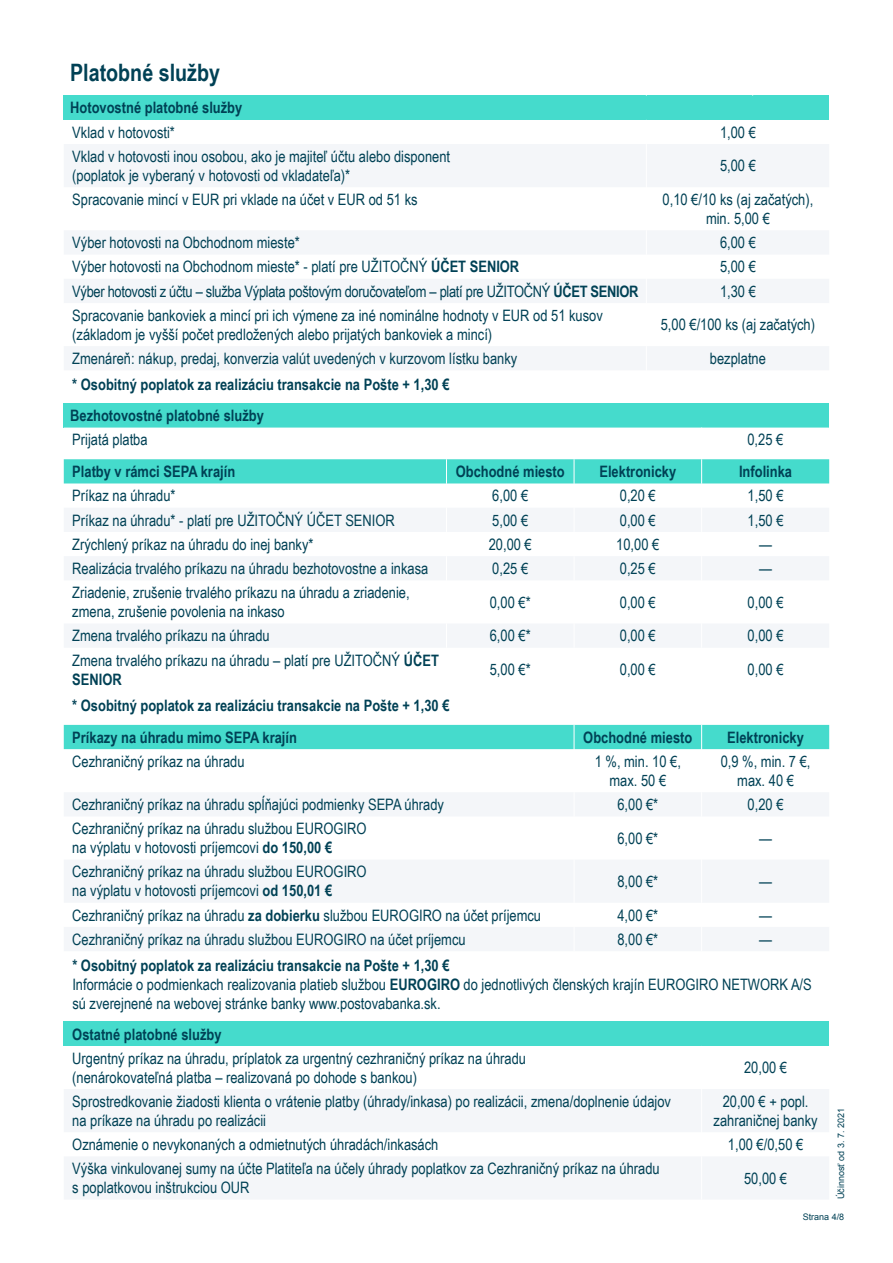
<style>
.page{position:relative;width:893px;height:1263px;background:#fff}
.page>*{position:absolute;margin:0;border:0;box-sizing:border-box;transform-origin:0 0}
.t1{font:700 24px "Arial Narrow";color:#004155}
.t2{font:15.75px/18.9px "Arial Narrow";color:#004155}
.t3{font:700 15.75px/30.9px "Arial Narrow";color:#004155}
.t4{font:15.75px "Arial Narrow";letter-spacing:-.02em;color:#004155}
.t5{font:9px "Arial";color:#004155}
.s1{font-weight:700}
</style>
<div class="page">
<div style="left:64px;top:96px;width:765px;height:24px;background:#45dbcc"></div>
<svg style="left:64px;top:144px;width:765px;height:226px;fill:#f5f7f9"></svg>
<hr style="left:646px;top:187px;width:1px;height:43px;background:#fff">
<hr style="left:646px;top:303px;width:1px;height:43px;background:#fff">
<hr style="left:646px;top:144px;width:1px;height:43px;background:#fff">
<svg style="left:646px;top:230px;width:1px;height:73px"></svg>
<svg style="left:646px;top:346px;width:1px;height:24px"></svg>
<div style="left:64px;top:403px;width:765px;height:25px;background:#45dbcc"></div>
<div style="left:64px;top:624px;width:765px;height:23px;background:#f4f6f9"></div>
<svg style="left:446px;top:624px;width:1px;height:23px"></svg>
<svg style="left:574px;top:624px;width:1px;height:23px"></svg>
<svg style="left:701px;top:624px;width:1px;height:23px"></svg>
<svg style="left:64px;top:459px;width:765px;height:121px"></svg>
<svg style="left:64px;top:860px;width:765px;height:91px;fill:#f4f6f9"></svg>
<div style="left:64px;top:725px;width:765px;height:24px;background:#45dbcc"></div>
<div style="left:64px;top:793px;width:765px;height:23px;background:#f4f6f9"></div>
<hr style="left:574px;top:859px;width:1px;height:44px;background:#fff">
<hr style="left:701px;top:859px;width:1px;height:44px;background:#fff">
<svg style="left:574px;top:903px;width:1px;height:48px"></svg>
<svg style="left:701px;top:903px;width:1px;height:48px"></svg>
<div style="left:64px;top:1022px;width:765px;height:24px;background:#45dbcc"></div>
<svg style="left:64px;top:1089px;width:765px;height:110px"></svg>
<hr style="left:701px;top:1156px;width:1px;height:43px;background:#fff">
<h1 class="t1" style="left:70px;top:55px;width:151px">Platobné služby</h1>
<p class="t3" style="left:70px;top:92px;width:174px">Hotovostné platobné služby</p>
<p class="t2" style="left:72px;top:122px;width:104px">Vklad v hotovosti*</p>
<p class="t2" style="left:720px;top:122px;width:37px">1,00 €</p>
<p class="t2" style="left:72px;top:146px;width:379px">Vklad v hotovosti inou osobou, ako je majiteľ účtu alebo disponent (poplatok je vyberaný v hotovosti od vkladateľa)*</p>
<p class="t2" style="left:720px;top:156px;width:37px">5,00 €</p>
<p class="t2" style="left:72px;top:189px;width:347px">Spracovanie mincí v EUR pri vklade na účet v EUR od 51 ks</p>
<p class="t2" style="left:663px;top:189px;width:152px;text-align:center">0,10 €/10 ks (aj začatých), min. 5,00 €</p>
<p class="t2" style="left:72px;top:233px;width:229px">Výber hotovosti na Obchodnom mieste*</p>
<p class="t2" style="left:720px;top:233px;width:37px">6,00 €</p>
<p class="t2" style="left:72px;top:257px;width:448px">Výber hotovosti na Obchodnom mieste* - platí pre UŽITOČNÝ <span class="s1">ÚČET SENIOR</span></p>
<p class="t2" style="left:720px;top:257px;width:37px">5,00 €</p>
<p class="t4" style="left:72px;top:279px;width:568px">Výber hotovosti z účtu – služba Výplata poštovým doručovateľom – platí pre UŽITOČNÝ <span class="s1">ÚČET SENIOR</span></p>
<p class="t2" style="left:720px;top:281px;width:37px">1,30 €</p>
<p class="t2" style="left:72px;top:305px;width:532px">Spracovanie bankoviek a mincí pri ich výmene za iné nominálne hodnoty v EUR od 51 kusov (základom je vyšší počet predložených alebo prijatých bankoviek a mincí)</p>
<p class="t2" style="left:661px;top:315px;width:156px">5,00 €/100 ks (aj začatých)</p>
<p class="t2" style="left:72px;top:348px;width:447px">Zmenáreň: nákup, predaj, konverzia valút uvedených v kurzovom lístku banky</p>
<p class="t2" style="left:710px;top:348px;width:58px">bezplatne</p>
<p class="t3" style="left:70px;top:369px;width:381px">* Osobitný poplatok za realizáciu transakcie na Pošte + 1,30 €<br>Bezhotovostné platobné služby</p>
<p class="t2" style="left:72px;top:430px;width:77px">Prijatá platba</p>
<p class="t2" style="left:747px;top:430px;width:37px">0,25 €</p>
<p class="t3" style="left:72px;top:455px;width:164px">Platby v rámci SEPA krajín</p>
<p class="t3" style="left:456px;top:455px;width:111px">Obchodné miesto</p>
<p class="t3" style="left:599px;top:455px;width:78px">Elektronicky</p>
<p class="t3" style="left:739px;top:455px;width:55px">Infolinka</p>
<p class="t2" style="left:72px;top:486px;width:105px">Príkaz na úhradu*</p>
<p class="t2" style="left:492px;top:486px;width:37px">6,00 €</p>
<p class="t2" style="left:620px;top:486px;width:37px">0,20 €</p>
<p class="t2" style="left:748px;top:486px;width:37px">1,50 €</p>
<p class="t2" style="left:72px;top:510px;width:324px">Príkaz na úhradu* - platí pre UŽITOČNÝ ÚČET SENIOR</p>
<p class="t2" style="left:492px;top:510px;width:37px">5,00 €</p>
<p class="t2" style="left:620px;top:510px;width:37px">0,00 €</p>
<p class="t2" style="left:748px;top:510px;width:37px">1,50 €</p>
<p class="t2" style="left:72px;top:534px;width:243px">Zrýchlený príkaz na úhradu do inej banky*</p>
<p class="t2" style="left:489px;top:534px;width:45px">20,00 €</p>
<p class="t2" style="left:616px;top:534px;width:45px">10,00 €</p>
<p class="t2" style="left:759px;top:534px;width:14px">—</p>
<p class="t2" style="left:72px;top:558px;width:358px">Realizácia trvalého príkazu na úhradu bezhotovostne a inkasa</p>
<p class="t2" style="left:492px;top:558px;width:37px">0,25 €</p>
<p class="t2" style="left:620px;top:558px;width:37px">0,25 €</p>
<p class="t2" style="left:759px;top:558px;width:14px">—</p>
<p class="t2" style="left:72px;top:583px;width:339px">Zriadenie, zrušenie trvalého príkazu na úhradu a zriadenie, zmena, zrušenie povolenia na inkaso</p>
<p class="t2" style="left:490px;top:592px;width:42px">0,00 €*</p>
<p class="t2" style="left:620px;top:592px;width:37px">0,00 €</p>
<p class="t2" style="left:748px;top:592px;width:37px">0,00 €</p>
<p class="t2" style="left:72px;top:626px;width:199px">Zmena trvalého príkazu na úhradu</p>
<p class="t2" style="left:490px;top:626px;width:42px">6,00 €*</p>
<p class="t2" style="left:620px;top:626px;width:37px">0,00 €</p>
<p class="t2" style="left:748px;top:626px;width:37px">0,00 €</p>
<p class="t2" style="left:72px;top:650px;width:368px">Zmena trvalého príkazu na úhradu – platí pre UŽITOČNÝ <span class="s1">ÚČET<br>SENIOR</span></p>
<p class="t2" style="left:490px;top:659px;width:42px">5,00 €*</p>
<p class="t2" style="left:620px;top:659px;width:37px">0,00 €</p>
<p class="t2" style="left:748px;top:659px;width:37px">0,00 €</p>
<p class="t3" style="left:72px;top:688px;width:379px;line-height:32px">* Osobitný poplatok za realizáciu transakcie na Pošte + 1,30 €<br>Príkazy na úhradu mimo SEPA krajín</p>
<p class="t3" style="left:583px;top:721px;width:111px">Obchodné miesto</p>
<p class="t3" style="left:727px;top:721px;width:78px">Elektronicky</p>
<p class="t2" style="left:72px;top:751px;width:174px">Cezhraničný príkaz na úhradu</p>
<p class="t2" style="left:595px;top:751px;width:88px;text-align:center">1 %, min. 10 €, max. 50 €</p>
<p class="t2" style="left:721px;top:751px;width:91px;text-align:center">0,9 %, min. 7 €, max. 40 €</p>
<p class="t2" style="left:72px;top:794px;width:373px">Cezhraničný príkaz na úhradu spĺňajúci podmienky SEPA úhrady</p>
<p class="t2" style="left:617px;top:794px;width:42px">6,00 €*</p>
<p class="t2" style="left:748px;top:794px;width:37px">0,20 €</p>
<p class="t2" style="left:72px;top:819px;width:296px">Cezhraničný príkaz na úhradu službou EUROGIRO na výplatu v hotovosti príjemcovi <span class="s1">do 150,00 €</span></p>
<p class="t2" style="left:617px;top:828px;width:42px">6,00 €*</p>
<p class="t2" style="left:759px;top:828px;width:14px">—</p>
<p class="t2" style="left:72px;top:862px;width:296px">Cezhraničný príkaz na úhradu službou EUROGIRO na výplatu v hotovosti príjemcovi <span class="s1">od 150,01 €</span></p>
<p class="t2" style="left:617px;top:871px;width:42px">8,00 €*</p>
<p class="t2" style="left:759px;top:871px;width:14px">—</p>
<p class="t2" style="left:72px;top:905px;width:470px">Cezhraničný príkaz na úhradu <span class="s1">za dobierku</span> službou EUROGIRO na účet príjemcu</p>
<p class="t2" style="left:617px;top:905px;width:42px">4,00 €*</p>
<p class="t2" style="left:759px;top:905px;width:14px">—</p>
<p class="t2" style="left:72px;top:929px;width:395px">Cezhraničný príkaz na úhradu službou EUROGIRO na účet príjemcu</p>
<p class="t2" style="left:617px;top:929px;width:42px">8,00 €*</p>
<p class="t2" style="left:759px;top:929px;width:14px">—</p>
<p class="t2" style="left:72px;top:955px;width:741px"><span class="s1">* Osobitný poplatok za realizáciu transakcie na Pošte + 1,30 €<br></span>Informácie o podmienkach realizovania platieb službou <span class="s1">EUROGIRO</span> do jednotlivých členských krajín EUROGIRO NETWORK A/S sú zverejnené na webovej stránke banky www.postovabanka.sk.</p>
<p class="t3" style="left:72px;top:1018px;width:151px">Ostatné platobné služby</p>
<p class="t2" style="left:72px;top:1048px;width:455px">Urgentný príkaz na úhradu, príplatok za urgentný cezhraničný príkaz na úhradu (nenárokovateľná platba – realizovaná po dohode s bankou)</p>
<p class="t2" style="left:744px;top:1058px;width:45px">20,00 €</p>
<p class="t2" style="left:72px;top:1091px;width:600px">Sprostredkovanie žiadosti klienta o vrátenie platby (úhrady/inkasa) po realizácii, zmena/doplnenie údajov na príkaze na úhradu po realizácii</p>
<p class="t2" style="left:713px;top:1091px;width:106px;text-align:center">20,00 € + popl. zahraničnej banky</p>
<p class="t2" style="left:72px;top:1134px;width:368px">Oznámenie o nevykonaných a odmietnutých úhradách/inkasách</p>
<p class="t2" style="left:728px;top:1134px;width:77px">1,00 €/0,50 €</p>
<p class="t2" style="left:72px;top:1159px;width:589px">Výška vinkulovanej sumy na účte Platiteľa na účely úhrady poplatkov za Cezhraničný príkaz na úhradu s poplatkovou inštrukciou OUR</p>
<p class="t2" style="left:744px;top:1168px;width:45px">50,00 €</p>
<p class="t5" style="left:835px;top:1199px;width:92px;rotate:-90deg">Účinnosť od 3. 7. 2021</p>
<p class="t5" style="left:803px;top:1211px;width:43px">Strana 4/8</p>
</div>
